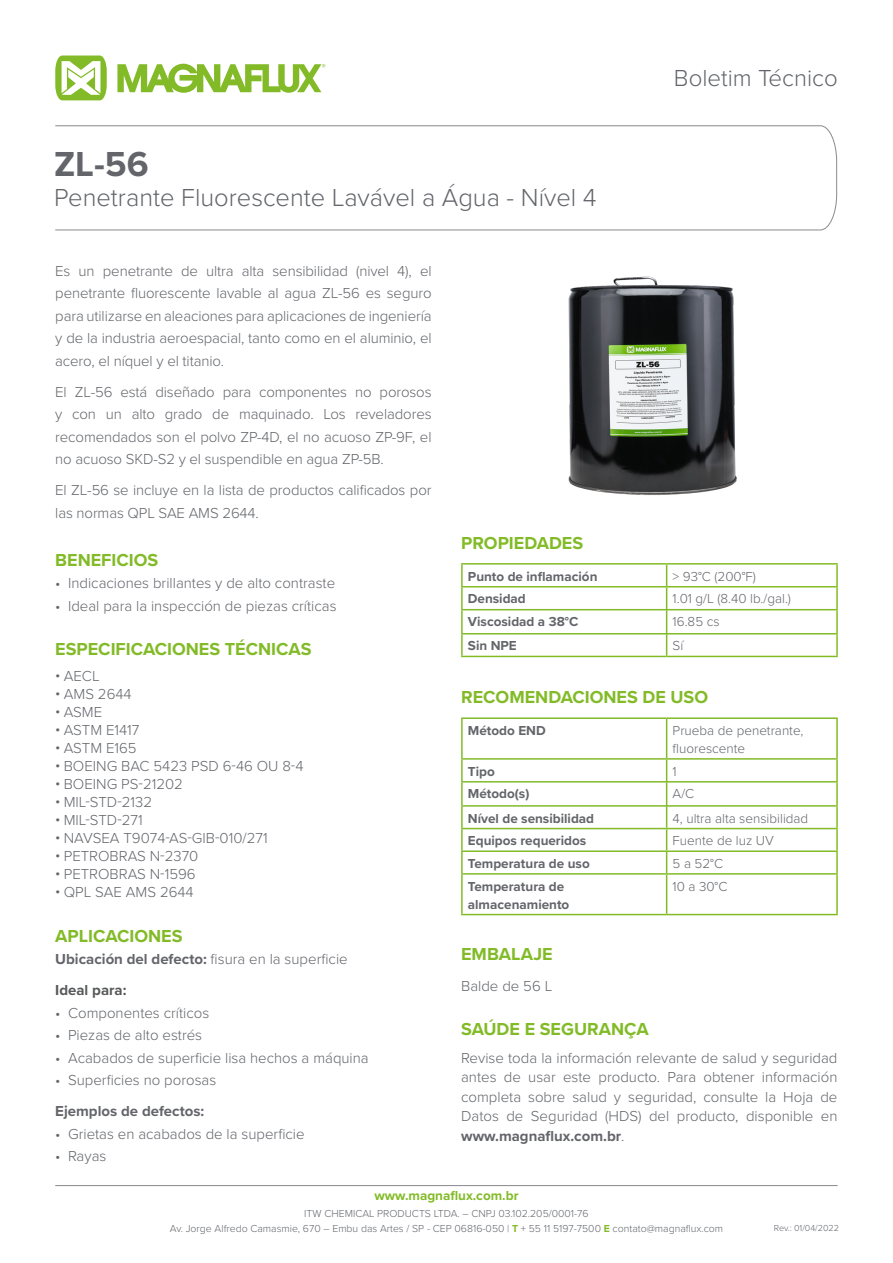
<style>
.page{position:relative;width:893px;height:1263px;background:#fff}
.page>*{position:absolute;margin:0;border:0;box-sizing:border-box;transform-origin:0 0}
.t1{font:700 36px "Proxima Nova";color:#63656a}
.t2{font:300 25.5px "Proxima Nova";color:#63656a}
.t3{font:300 24px "Proxima Nova";color:#63656a}
.Header_1{font:700 18px "Proxima Nova";color:#82bb27}
.Body{font:700 18px "Proxima Nova";color:#82bb27}
.Bullets_2{font:700 18px "Proxima Nova";color:#82bb27}
.Bullets_2-2{font:300 15px/22.5px "Proxima Nova";color:#63656a;text-align:justify}
.Body-2{font:300 15px/19.5px "Proxima Nova";color:#63656a;text-align:justify}
.Body-3{font:700 15px "Proxima Nova";color:#63656a}
.Body-4{font:700 15px "Proxima Nova";color:#57585a}
.t4{font:700 13.5px/18px "Proxima Nova";color:#63656a}
.t5{font:300 13.5px/18px "Proxima Nova";color:#63656a}
.t6{font:700 13.5px "Proxima Nova";color:#82bb27}
.t7{font:300 10.5px/15px "Proxima Nova";color:#63656a;text-align:center}
.t8{font:300 9px "Proxima Nova";color:#63656a}
.s1{font-weight:300}
.s2{font-weight:700}
.s3{font-weight:700;color:#82bb27}
</style>
<div class="page">
<svg style="left:117px;top:64px;width:208px;height:29px"></svg>
<svg style="left:55px;top:56px;width:52px;height:44px"></svg>
<svg style="left:55px;top:125px;width:782px;height:105px"></svg>
<hr style="left:55px;top:1185px;width:783px;height:1px;background:#8a8a8e">
<hr style="left:461px;top:563px;width:206px;height:2px;background:#83bb27">
<hr style="left:461px;top:565px;width:2px;height:21px;background:#83bb27">
<hr style="left:667px;top:563px;width:171px;height:2px;background:#83bb27">
<hr style="left:836px;top:565px;width:2px;height:21px;background:#83bb27">
<hr style="left:461px;top:586px;width:206px;height:1px;background:#83bb27">
<hr style="left:461px;top:587px;width:2px;height:22px;background:#83bb27">
<hr style="left:667px;top:586px;width:171px;height:1px;background:#83bb27">
<hr style="left:836px;top:587px;width:2px;height:22px;background:#83bb27">
<hr style="left:666px;top:609px;width:172px;height:1px;background:#83bb27">
<hr style="left:836px;top:610px;width:2px;height:23px;background:#83bb27">
<hr style="left:461px;top:634px;width:2px;height:22px;background:#83bb27">
<hr style="left:666px;top:633px;width:172px;height:1px;background:#83bb27">
<hr style="left:836px;top:634px;width:2px;height:22px;background:#83bb27">
<hr style="left:461px;top:656px;width:206px;height:1px;background:#83bb27">
<hr style="left:667px;top:656px;width:171px;height:1px;background:#83bb27">
<hr style="left:461px;top:609px;width:206px;height:1px;background:#83bb27">
<hr style="left:461px;top:610px;width:2px;height:23px;background:#83bb27">
<svg style="left:666px;top:565px;width:1px;height:91px"></svg>
<hr style="left:461px;top:633px;width:206px;height:1px;background:#83bb27">
<hr style="left:461px;top:717px;width:206px;height:2px;background:#83bb27">
<hr style="left:461px;top:719px;width:2px;height:39px;background:#83bb27">
<hr style="left:667px;top:717px;width:171px;height:2px;background:#83bb27">
<hr style="left:666px;top:719px;width:1px;height:39px;background:#83bb27">
<hr style="left:836px;top:719px;width:2px;height:39px;background:#83bb27">
<hr style="left:461px;top:758px;width:206px;height:2px;background:#83bb27">
<hr style="left:461px;top:760px;width:2px;height:21px;background:#83bb27">
<hr style="left:667px;top:758px;width:171px;height:2px;background:#83bb27">
<hr style="left:836px;top:760px;width:2px;height:21px;background:#83bb27">
<hr style="left:666px;top:781px;width:172px;height:1px;background:#83bb27">
<hr style="left:836px;top:782px;width:2px;height:23px;background:#83bb27">
<hr style="left:461px;top:807px;width:2px;height:21px;background:#83bb27">
<hr style="left:666px;top:805px;width:172px;height:2px;background:#83bb27">
<hr style="left:836px;top:807px;width:2px;height:21px;background:#83bb27">
<hr style="left:461px;top:781px;width:206px;height:1px;background:#83bb27">
<hr style="left:461px;top:782px;width:2px;height:23px;background:#83bb27">
<hr style="left:461px;top:805px;width:206px;height:2px;background:#83bb27">
<hr style="left:461px;top:828px;width:206px;height:1px;background:#83bb27">
<hr style="left:461px;top:829px;width:2px;height:21px;background:#83bb27">
<hr style="left:667px;top:828px;width:171px;height:1px;background:#83bb27">
<hr style="left:836px;top:829px;width:2px;height:21px;background:#83bb27">
<hr style="left:461px;top:850px;width:206px;height:2px;background:#83bb27">
<hr style="left:461px;top:852px;width:2px;height:21px;background:#83bb27">
<hr style="left:667px;top:850px;width:171px;height:2px;background:#83bb27">
<svg style="left:666px;top:760px;width:1px;height:113px"></svg>
<hr style="left:836px;top:852px;width:2px;height:21px;background:#83bb27">
<hr style="left:461px;top:873px;width:206px;height:2px;background:#83bb27">
<hr style="left:461px;top:875px;width:2px;height:39px;background:#83bb27">
<hr style="left:667px;top:873px;width:171px;height:2px;background:#83bb27">
<hr style="left:666px;top:875px;width:1px;height:39px;background:#83bb27">
<hr style="left:836px;top:875px;width:2px;height:39px;background:#83bb27">
<hr style="left:461px;top:914px;width:206px;height:1px;background:#83bb27">
<hr style="left:667px;top:914px;width:171px;height:1px;background:#83bb27">
<img style="left:568px;top:276px;width:169px;height:219px">
<h1 class="t1" style="left:54px;top:137px;width:96px">ZL-56</h1>
<h2 class="t2" style="left:54px;top:179px;width:544px">Penetrante Fluorescente Lavável a Água - Nível 4</h2>
<h3 class="t3" style="left:674px;top:60px;width:165px">Boletim Técnico</h3>
<p class="Bullets_2-2" style="left:55px;top:258px;width:378px">Es un penetrante de ultra alta sensibilidad (nivel 4), el penetrante fluorescente lavable al agua ZL-56 es seguro para utilizarse en aleaciones para aplicaciones de ingeniería y de la industria aeroespacial, tanto como en el aluminio, el acero, el níquel y el titanio.</p>
<p class="Bullets_2-2" style="left:55px;top:379px;width:378px">El ZL-56 está diseñado para componentes no porosos y con un alto grado de maquinado. Los reveladores recomendados son el polvo ZP-4D, el no acuoso ZP-9F, el no acuoso SKD-S2 y el suspendible en agua ZP-5B.</p>
<p class="Bullets_2-2" style="left:55px;top:478px;width:378px">El ZL-56 se incluye en la lista de productos calificados por las normas QPL SAE AMS 2644.</p>
<p class="Header_1" style="left:55px;top:546px;width:105px">BENEFICIOS</p>
<p class="Bullets_2-2" style="left:55px;top:571px;width:281px">• Indicaciones brillantes y de alto contraste</p>
<p class="Bullets_2-2" style="left:55px;top:594px;width:283px">• Ideal para la inspección de piezas críticas</p>
<p class="Bullets_2" style="left:55px;top:635px;width:258px">ESPECIFICACIONES TÉCNICAS</p>
<p class="Bullets_2-2" style="left:55px;top:664px;width:46px">• AECL</p>
<p class="Bullets_2-2" style="left:55px;top:682px;width:78px">• AMS 2644</p>
<p class="Bullets_2-2" style="left:55px;top:700px;width:48px">• ASME</p>
<p class="Bullets_2-2" style="left:55px;top:718px;width:86px">• ASTM E1417</p>
<p class="Bullets_2-2" style="left:55px;top:736px;width:83px">• ASTM E165</p>
<p class="Bullets_2-2" style="left:55px;top:754px;width:250px">• BOEING BAC 5423 PSD 6-46 OU 8-4</p>
<p class="Bullets_2-2" style="left:55px;top:772px;width:129px">• BOEING PS-21202</p>
<p class="Bullets_2-2" style="left:55px;top:790px;width:98px">• MIL-STD-2132</p>
<p class="Bullets_2-2" style="left:55px;top:808px;width:89px">• MIL-STD-271</p>
<p class="Bullets_2-2" style="left:55px;top:826px;width:214px">• NAVSEA T9074-AS-GIB-010/271</p>
<p class="Bullets_2-2" style="left:55px;top:844px;width:145px">• PETROBRAS N-2370</p>
<p class="Bullets_2-2" style="left:55px;top:862px;width:142px">• PETROBRAS N-1596</p>
<p class="Bullets_2-2" style="left:55px;top:880px;width:140px">• QPL SAE AMS 2644</p>
<p class="Header_1" style="left:55px;top:922px;width:129px">APLICACIONES</p>
<p class="Body-3" style="left:55px;top:948px;width:294px">Ubicación del defecto: <span class="s1">fisura en la superficie</span></p>
<p class="Body-4" style="left:55px;top:979px;width:73px">Ideal para:</p>
<p class="Bullets_2-2" style="left:55px;top:1001px;width:156px">• Componentes críticos</p>
<p class="Bullets_2-2" style="left:55px;top:1023px;width:148px">• Piezas de alto estrés</p>
<p class="Bullets_2-2" style="left:55px;top:1046px;width:315px">• Acabados de superficie lisa hechos a máquina</p>
<p class="Bullets_2-2" style="left:55px;top:1068px;width:163px">• Superficies no porosas</p>
<p class="Body-3" style="left:55px;top:1100px;width:151px">Ejemplos de defectos:</p>
<p class="Bullets_2-2" style="left:55px;top:1122px;width:251px">• Grietas en acabados de la superficie</p>
<p class="Bullets_2-2" style="left:55px;top:1144px;width:53px">• Rayas</p>
<p class="Body" style="left:461px;top:529px;width:124px">PROPIEDADES</p>
<p class="t4" style="left:468px;top:567px;width:131px">Punto de inflamación</p>
<p class="t5" style="left:673px;top:566px;width:85px">&gt; 93°C (200°F)</p>
<p class="t4" style="left:468px;top:590px;width:59px">Densidad</p>
<p class="t5" style="left:673px;top:589px;width:120px">1.01 g/L (8.40 lb./gal.)</p>
<p class="t4" style="left:468px;top:612px;width:112px">Viscosidad a 38°C</p>
<p class="t5" style="left:673px;top:612px;width:48px">16.85 cs</p>
<p class="t4" style="left:468px;top:637px;width:50px">Sin NPE</p>
<p class="t5" style="left:673px;top:636px;width:12px">Sí</p>
<p class="Body" style="left:461px;top:683px;width:249px">RECOMENDACIONES DE USO</p>
<p class="t4" style="left:468px;top:721px;width:79px">Método END</p>
<p class="t5" style="left:673px;top:721px;width:132px">Prueba de penetrante, fluorescente</p>
<p class="t4" style="left:468px;top:762px;width:28px">Tipo</p>
<p class="t5" style="left:673px;top:761px;width:6px">1</p>
<p class="t4" style="left:468px;top:785px;width:63px">Método(s)</p>
<p class="t5" style="left:673px;top:784px;width:23px">A/C</p>
<p class="t4" style="left:468px;top:809px;width:128px">Nível de sensibilidad</p>
<p class="t5" style="left:673px;top:808px;width:137px">4, ultra alta sensibilidad</p>
<p class="t4" style="left:468px;top:831px;width:120px">Equipos requeridos</p>
<p class="t5" style="left:673px;top:831px;width:103px">Fuente de luz UV</p>
<p class="t4" style="left:468px;top:854px;width:123px">Temperatura de uso</p>
<p class="t5" style="left:673px;top:854px;width:52px">5 a 52°C</p>
<p class="t4" style="left:468px;top:877px;width:103px">Temperatura de almacenamiento</p>
<p class="t5" style="left:673px;top:876px;width:56px">10 a 30°C</p>
<p class="Header_1" style="left:461px;top:940px;width:93px">EMBALAJE</p>
<p class="Body-2" style="left:461px;top:975px;width:93px">Balde de 56 L</p>
<p class="Header_1" style="left:461px;top:1015px;width:189px">SAÚDE E SEGURANÇA</p>
<p class="Body-2" style="left:461px;top:1047px;width:378px">Revise toda la información relevante de salud y seguridad antes de usar este producto. Para obtener información completa sobre salud y seguridad, consulte la Hoja de Datos de Seguridad (HDS) del producto, disponible en <span class="s2">www.magnaflux.com.br</span>.</p>
<p class="t6" style="left:374px;top:1186px;width:146px">www.magnaflux.com.br</p>
<p class="t7" style="left:170px;top:1205px;width:555px">ITW CHEMICAL PRODUCTS LTDA. – CNPJ 03.102.205/0001-76<br>Av. Jorge Alfredo Camasmie, 670 – Embu das Artes / SP - CEP 06816-050 | <span class="s3">T</span> + 55 11 5197-7500 <span class="s3">E</span> contato@magnaflux.com</p>
<p class="t8" style="left:774px;top:1221px;width:67px">Rev.: 01/04/2022</p>
</div>
